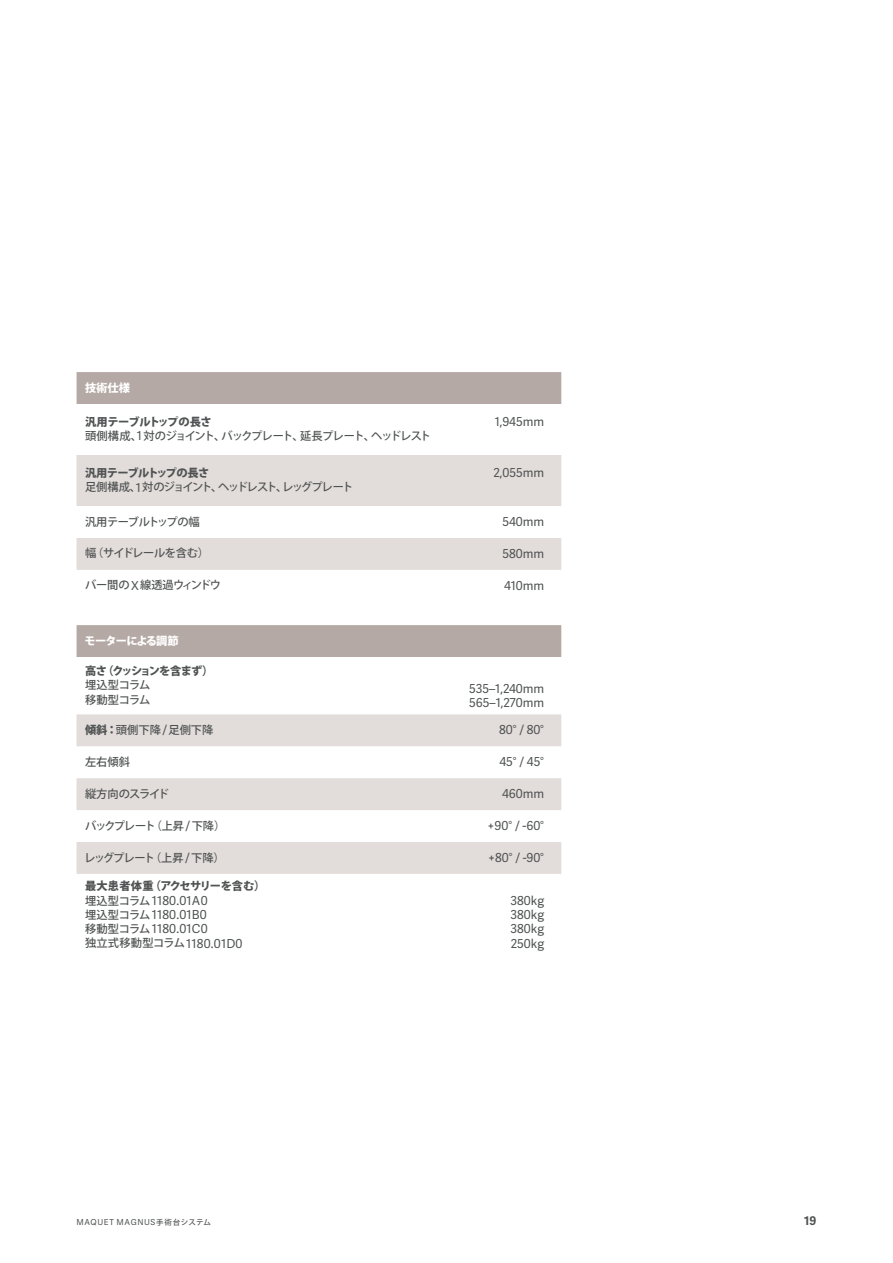
<style>
.page{position:relative;width:893px;height:1263px;background:#fff}
.page>*{position:absolute;margin:0;border:0;box-sizing:border-box;transform-origin:0 0}
.t1{font:12.3px "Adelle Sans";color:#505353}
.t2{font:12.3px "Adelle Sans";letter-spacing:.02em;color:#505353}
.t3{font:700 12px "Adelle Sans";color:#505353}
.t4{font:500 11.25px "Koz Go Pr 6 N";letter-spacing:-.05em;color:#505353}
.t5{font:500 11.25px "Koz Go Pr 6 N";letter-spacing:-.08em;color:#505353}
.t6{font:500 11.25px "Koz Go Pr 6 N";letter-spacing:-.11em;color:#505353}
.t7{font:800 11.25px "Koz Go Pr 6 N";letter-spacing:-.05em;color:#505353}
.t8{font:500 11.25px "Koz Go Pr 6 N";letter-spacing:.02em;color:#505353}
.t9{font:800 11.25px "Koz Go Pr 6 N";letter-spacing:-.03em;color:#505353}
.t10{font:500 11.25px "Koz Go Pr 6 N";letter-spacing:-.085em;color:#505353}
.t11{font:500 11.25px "Koz Go Pr 6 N";letter-spacing:-.095em;color:#505353}
.t12{font:800 11.25px "Koz Go Pr 6 N";letter-spacing:-.08em;color:#505353}
.t13{font:500 11.25px "Koz Go Pr 6 N";color:#505353}
.t14{font:800 11.25px "Koz Go Pr 6 N";letter-spacing:-.08em;color:#fff}
.t15{font:800 11.25px "Koz Go Pr 6 N";letter-spacing:-.05em;color:#fff}
.t16{font:8.25px "Adelle Sans";letter-spacing:.065em;color:#505353}
.s1{font-family:"Adelle Sans";font-weight:400;font-size:12.3px}
.s2{font-weight:800}
.s3{font-family:"Koz Go Pr 6 N";font-weight:500;font-size:11.25px}
.s4{font-family:"Koz Go Pr 6 N";font-weight:500;font-size:7.5px}
</style>
<div class="page">
<div style="left:77px;top:372px;width:484px;height:32px;background:#b5a9a5"></div>
<svg style="left:77px;top:455px;width:484px;height:115px;fill:#e2ddda"></svg>
<div style="left:77px;top:625px;width:484px;height:32px;background:#b5a9a5"></div>
<svg style="left:77px;top:714px;width:484px;height:160px;fill:#e2ddda"></svg>
<p class="t15" style="left:85px;top:381px;width:46px">技術仕様</p>
<p class="t7" style="left:85px;top:415px;width:128px">汎用テーブルトップの長さ</p>
<p class="t5" style="left:85px;top:430px;width:348px">頭側構成、<span class="s1">1</span> 対のジョイント、バックプレート、延長プレート、ヘッドレスト</p>
<p class="t7" style="left:85px;top:466px;width:126px">汎用テーブルトップの長さ</p>
<p class="t6" style="left:85px;top:481px;width:270px">足側構成、<span class="s1">1</span> 対のジョイント、ヘッドレスト、レッグプレート</p>
<p class="t1" style="left:495px;top:412px;width:51px">1,945mm</p>
<p class="t1" style="left:493px;top:463px;width:52px">2,055mm</p>
<p class="t4" style="left:85px;top:515px;width:116px">汎用テーブルトップの幅</p>
<p class="t1" style="left:502px;top:513px;width:43px">540mm</p>
<p class="t4" style="left:85px;top:547px;width:126px">幅（サイドレールを含む）</p>
<p class="t1" style="left:502px;top:545px;width:43px">580mm</p>
<p class="t4" style="left:85px;top:579px;width:138px">バー間の<span class="s1">X</span>線透過ウィンドウ</p>
<p class="t1" style="left:504px;top:576px;width:41px">410mm</p>
<p class="t14" style="left:85px;top:634px;width:96px">モーターによる調節</p>
<p class="t12" style="left:85px;top:664px;width:130px">高さ（クッションを含まず）</p>
<p class="t4" style="left:85px;top:679px;width:67px">埋込型コラム</p>
<p class="t4" style="left:85px;top:693px;width:67px">移動型コラム</p>
<p class="t1" style="left:469px;top:680px;width:77px">535–1,240mm</p>
<p class="t1" style="left:469px;top:694px;width:77px">565–1,270mm</p>
<p class="t13" style="left:85px;top:723px;width:130px"><span class="s2">傾斜：</span>頭側下降<span class="s1">/</span>足側下降</p>
<p class="t1" style="left:499px;top:721px;width:53px">80<span class="s3">°</span>/ 80<span class="s3">°</span></p>
<p class="t4" style="left:85px;top:755px;width:46px">左右傾斜</p>
<p class="t1" style="left:499px;top:753px;width:53px">45<span class="s3">°</span>/ 45<span class="s3">°</span></p>
<p class="t5" style="left:85px;top:787px;width:86px">縦方向のスライド</p>
<p class="t1" style="left:502px;top:785px;width:44px">460mm</p>
<p class="t10" style="left:85px;top:819px;width:142px">バックプレート（上昇<span class="s1">/</span>下降）</p>
<p class="t1" style="left:488px;top:817px;width:65px">+90<span class="s3">°</span>/ -60<span class="s3">°</span></p>
<p class="t11" style="left:84px;top:851px;width:142px">レッグプレート（上昇<span class="s1">/</span>下降）</p>
<p class="t1" style="left:488px;top:849px;width:64px">+80<span class="s3">°</span>/ -90<span class="s3">°</span></p>
<p class="t9" style="left:85px;top:880px;width:182px">最大患者体重（アクセサリーを含む）</p>
<p class="t2" style="left:85px;top:892px;width:124px"><span class="s3">埋込型コラム</span>1180.01A0</p>
<p class="t2" style="left:85px;top:906px;width:123px"><span class="s3">埋込型コラム</span>1180.01B0</p>
<p class="t2" style="left:85px;top:920px;width:124px"><span class="s3">移動型コラム</span>1180.01C0</p>
<p class="t8" style="left:85px;top:937px;width:159px">独立式移動型コラム<span class="s1">1180.01D0</span></p>
<p class="t1" style="left:511px;top:892px;width:35px">380kg</p>
<p class="t1" style="left:511px;top:906px;width:35px">380kg</p>
<p class="t1" style="left:511px;top:920px;width:35px">380kg</p>
<p class="t1" style="left:511px;top:934px;width:35px">250kg</p>
<p class="t16" style="left:77px;top:1216px;width:136px">MAQUET MAGNUS<span class="s4">手術台システム</span></p>
<p class="t3" style="left:804px;top:1211px;width:14px">19</p>
</div>
